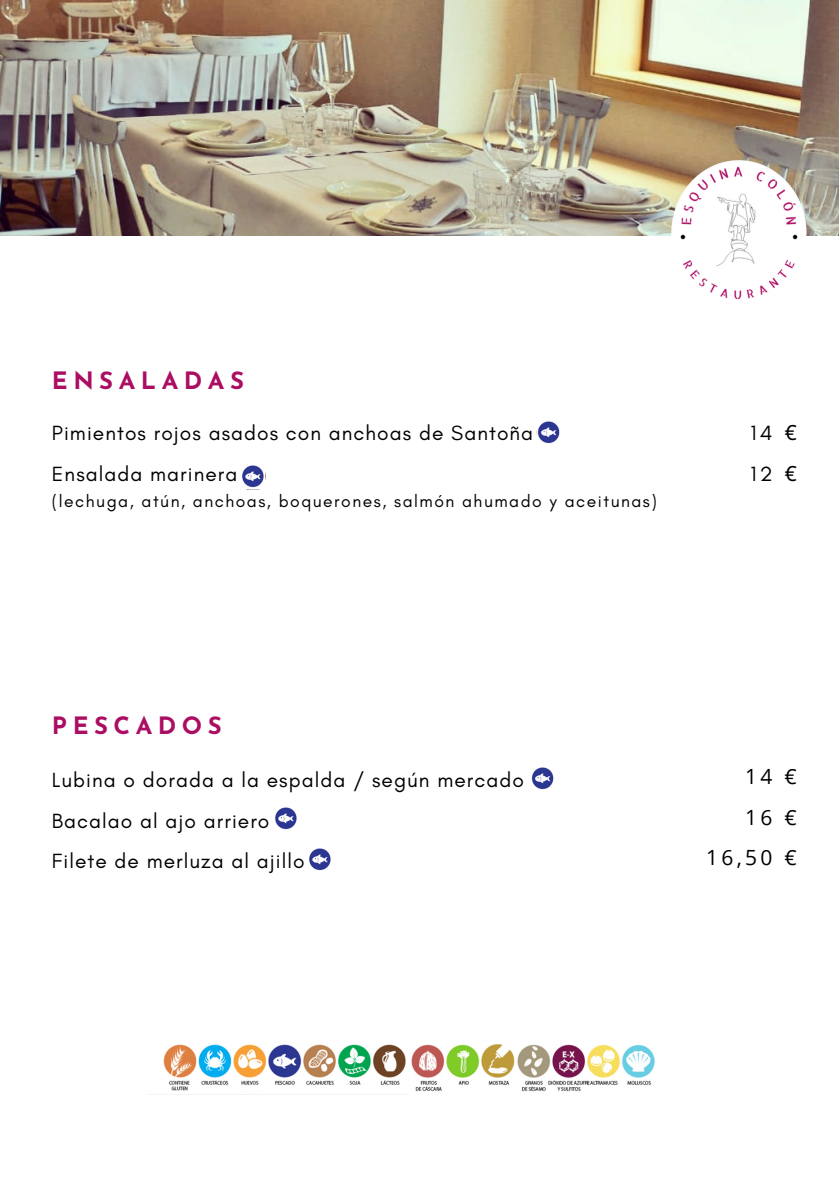
<style>
.page{position:relative;width:839px;height:1191px;background:#fff}
.page>*{position:absolute;margin:0;border:0;box-sizing:border-box;transform-origin:0 0}
.t1{font:700 24px "Josefin Sans";letter-spacing:.23em;color:#ab0d62}
.t2{font:21px/40.4px "Glacial Indifference";letter-spacing:.05em;color:#000}
.t3{font:21px/40.4px "Open Sans";letter-spacing:.155em;color:#000;text-align:right}
.t4{font:17.4px "Glacial Indifference";letter-spacing:.085em;color:#000}
.s1{font-family:"Noto Sans"}
</style>
<div class="page">
<img style="left:0;top:0;width:838px;height:236px">
<img style="left:148px;top:1044px;width:507px;height:51px">
<img style="left:537px;top:421px;width:22px;height:22px">
<img style="left:242px;top:465px;width:24px;height:23px">
<img style="left:309px;top:848px;width:21px;height:23px">
<img style="left:275px;top:807px;width:22px;height:23px">
<img style="left:531px;top:767px;width:22px;height:23px">
<img style="left:654px;top:141px;width:165px;height:159px">
<h2 class="t1" style="left:52px;top:371px;width:193px">ENSALADAS</h2>
<p class="t2" style="left:52px;top:413px;width:482px">Pimientos rojos asados con anchoas de Santoña<br>Ensalada marinera</p>
<h3 class="t4" style="left:52px;top:491px;width:606px">(lechuga, atún, anchoas, boquerones, salmón ahumado y aceitunas)</h3>
<h1 class="t2" style="left:750px;top:413px;width:48px">14 <span class="s1">€<br></span>12 <span class="s1">€</span></h1>
<h3 class="t1" style="left:52px;top:716px;width:171px">PESCADOS</h3>
<p class="t2" style="left:52px;top:760px;width:473px">Lubina o dorada a la espalda / según mercado<br>Bacalao al ajo arriero<br>Filete de merluza al ajillo</p>
<h1 class="t3" style="left:706px;top:756px;width:92px">14 €<br>16 €<br>16,50 €</h1>
</div>
